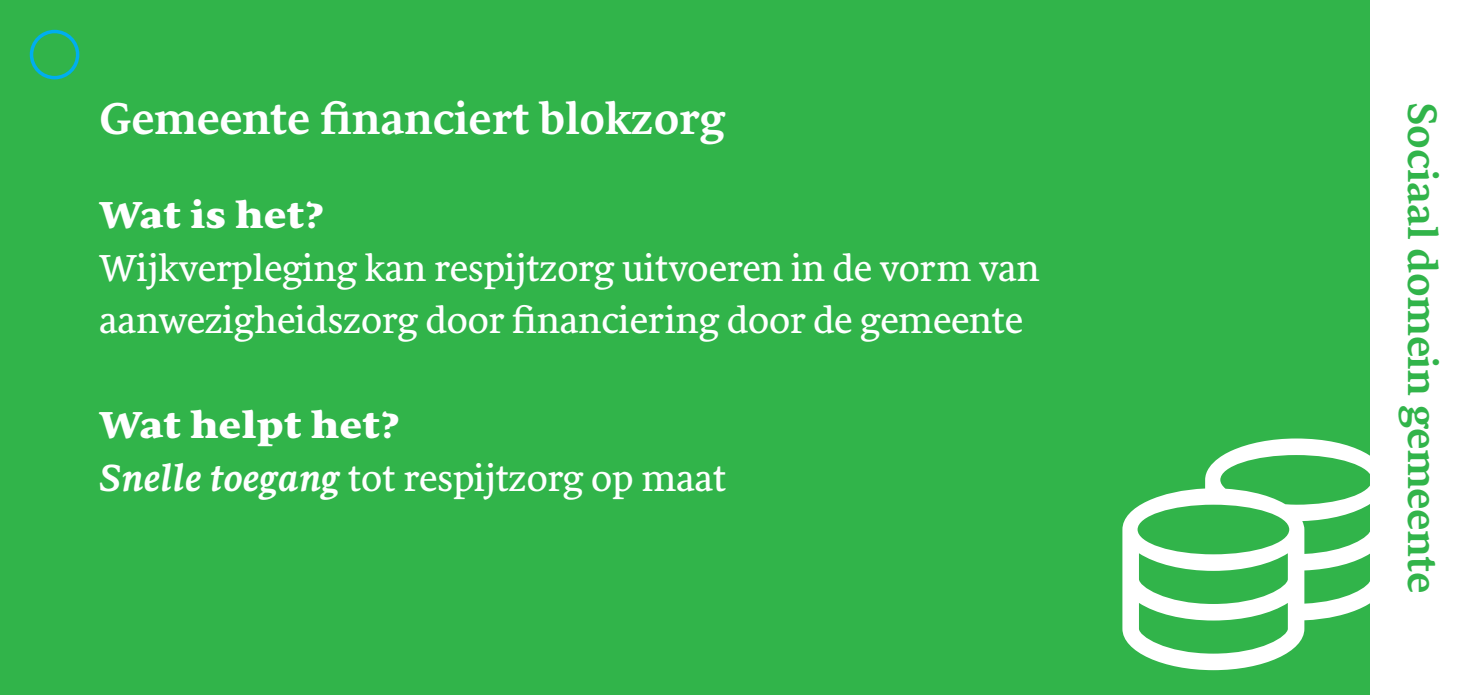
<style>
.page{position:relative;width:1469px;height:695px;background:#fff}
.page>*{position:absolute;margin:0;border:0;box-sizing:border-box;transform-origin:0 0}
.t1{font:700 45.5px "Sirba";color:#fff}
.t2{font:700 42px "Sirba";letter-spacing:-.005em;color:#31b44a}
.t3{font:38.5px/52.5px "Sirba";color:#fff}
.t4{font:38.5px "Sirba Bl";color:#fff}
.s1{font-weight:700;font-style:italic}
</style>
<div class="page">
<div style="left:0;top:0;width:1369px;height:694px;background:#31b44a"></div>
<svg style="left:1122px;top:438px;width:248px;height:232px"></svg>
<div style="left:30px;top:30px;width:49px;height:49px;border:4px solid #00aeef;border-radius:50%"></div>
<p class="t1" style="left:99px;top:84px;width:627px">Gemeente financiert blokzorg</p>
<p class="t4" style="left:99px;top:182px;width:227px">Wat is het?</p>
<p class="t3" style="left:99px;top:243px;width:942px">Wijkverpleging kan respijtzorg uitvoeren in de vorm van aanwezigheidszorg door financiering door de gemeente</p>
<p class="t4" style="left:99px;top:392px;width:302px">Wat helpt het?</p>
<p class="t3" style="left:99px;top:453px;width:628px"><span class="s1">Snelle toegang</span> tot respijtzorg op maat</p>
<p class="t2" style="left:1454px;top:102px;width:493px;rotate:90deg">Sociaal domein gemeente</p>
</div>
